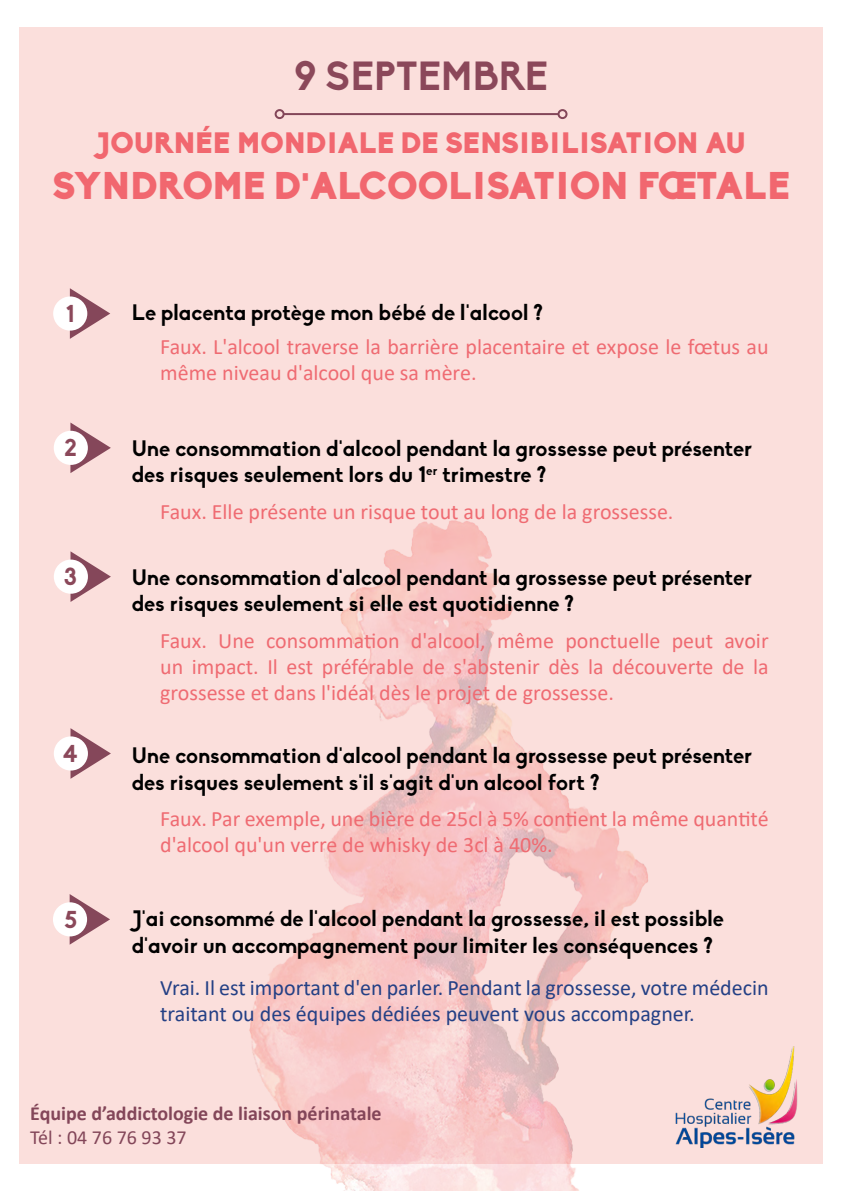
<style>
.page{position:relative;width:845px;height:1191px;background:#fff}
.page>*{position:absolute;margin:0;border:0;box-sizing:border-box;transform-origin:0 0}
.t1{font:700 40px "Biko";color:#8b485a}
.t2{font:900 38px "Biko";color:#f1676f}
.t3{font:900 29px "Biko";color:#f1676f}
.t4{font:700 24px "Biko";color:#8b485a}
.t5{font:22px/26.4px "Calibri";color:#ef6b72}
.t6{font:700 22px/26.4px "Biko";color:#000}
.t7{font:22px/26.4px "Calibri";color:#244085}
.t8{font:700 20px/24px "Calibri";color:#834659}
.s1{font-family:"Biko";font-weight:700;color:#000}
.s2{font-weight:400}
</style>
<div class="page">
<div style="left:20px;top:27px;width:802px;height:1136px;background:#fbdfdc"></div>
<img style="left:170px;top:517px;width:502px;height:674px">
<img style="left:675px;top:1046px;width:123px;height:102px">
<hr style="left:284px;top:113px;width:274px;height:2px;background:#834659">
<div style="left:275px;top:109px;width:10px;height:10px;border:2px solid #834659;border-radius:50%"></div>
<div style="left:557px;top:109px;width:10px;height:10px;border:2px solid #834659;border-radius:50%"></div>
<svg style="left:70px;top:288px;width:40px;height:51px"></svg>
<div style="left:53px;top:296px;width:34px;height:34px;background:#fff;border-radius:50%"></div>
<svg style="left:70px;top:422px;width:41px;height:51px"></svg>
<div style="left:54px;top:431px;width:34px;height:34px;background:#fff;border-radius:50%"></div>
<svg style="left:70px;top:551px;width:41px;height:51px"></svg>
<div style="left:54px;top:559px;width:34px;height:35px;background:#fff;border-radius:50%"></div>
<svg style="left:70px;top:728px;width:41px;height:51px"></svg>
<div style="left:54px;top:736px;width:34px;height:34px;background:#fff;border-radius:50%"></div>
<svg style="left:70px;top:894px;width:40px;height:50px"></svg>
<div style="left:53px;top:902px;width:34px;height:34px;background:#fff;border-radius:50%"></div>
<p class="t1" style="left:294px;top:52px;width:255px">9 SEPTEMBRE</p>
<p class="t3" style="left:96px;top:125px;width:651px">JOURNÉE MONDIALE DE SENSIBILISATION AU</p>
<p class="t2" style="left:52px;top:162px;width:739px">SYNDROME D'ALCOOLISATION FŒTALE</p>
<p class="t4" style="left:66px;top:299px;width:10px">1</p>
<p class="t5" style="left:160px;top:295px;width:610px;line-height:34px;text-indent:-28px"><span class="s1">Le placenta protège mon bébé de l'alcool ?<br></span>Faux. L'alcool traverse la barrière placentaire et expose le fœtus au</p>
<p class="t5" style="left:160px;top:359px;width:318px">même niveau d'alcool que sa mère.</p>
<p class="t4" style="left:64px;top:433px;width:14px">2</p>
<p class="t6" style="left:132px;top:435px;width:621px">Une consommation d'alcool pendant la grossesse peut présenter des risques seulement lors du 1<sup>er</sup> trimestre ?</p>
<p class="t5" style="left:160px;top:498px;width:515px">Faux. Elle présente un risque tout au long de la grossesse.</p>
<p class="t4" style="left:64px;top:562px;width:14px">3</p>
<p class="t6" style="left:132px;top:564px;width:621px">Une consommation d'alcool pendant la grossesse peut présenter des risques seulement si elle est quotidienne ?</p>
<p class="t5" style="left:160px;top:626px;width:610px;text-align:justify">Faux. Une consommation d'alcool, même ponctuelle peut avoir un impact. Il est préférable de s'abstenir dès la découverte de la grossesse et dans l'idéal dès le projet de grossesse.</p>
<p class="t4" style="left:63px;top:739px;width:16px">4</p>
<p class="t6" style="left:132px;top:742px;width:621px">Une consommation d'alcool pendant la grossesse peut présenter des risques seulement s'il s'agit d'un alcool fort ?</p>
<p class="t5" style="left:160px;top:804px;width:610px">Faux. Par exemple, une bière de 25cl à 5% contient la même quantité d'alcool qu'un verre de whisky de 3cl à 40%.</p>
<p class="t4" style="left:64px;top:904px;width:14px">5</p>
<p class="t6" style="left:132px;top:905px;width:594px">J'ai consommé de l'alcool pendant la grossesse, il est possible d'avoir un accompagnement pour limiter les conséquences ?</p>
<p class="t7" style="left:160px;top:973px;width:610px">Vrai. Il est important d'en parler. Pendant la grossesse, votre médecin traitant ou des équipes dédiées peuvent vous accompagner.</p>
<p class="t8" style="left:30px;top:1100px;width:353px">Équipe d’addictologie de liaison périnatale<br><span class="s2">Tél : 04 76 76 93 37</span></p>
</div>
